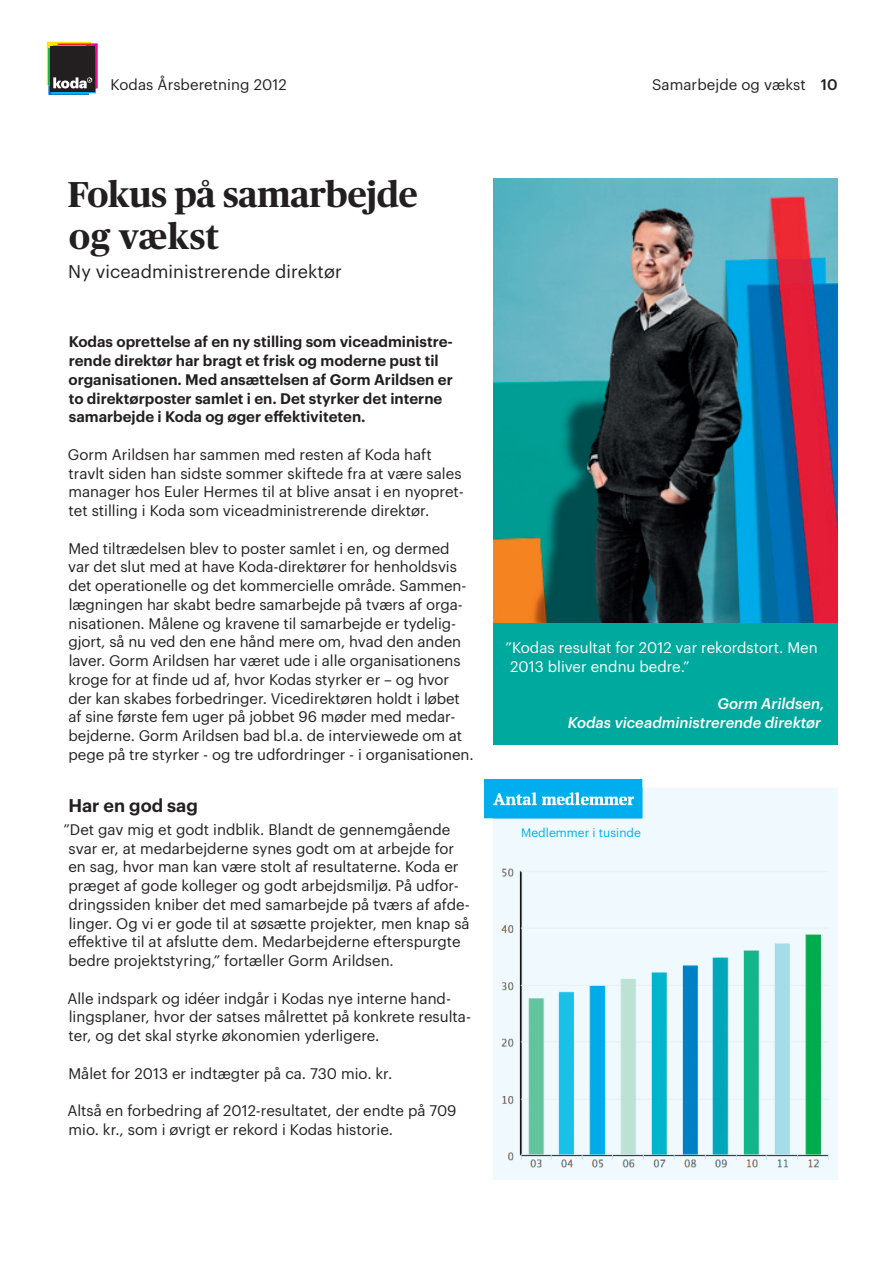
<style>
.page{position:relative;width:893px;height:1263px;background:#fff}
.page>*{position:absolute;margin:0;border:0;box-sizing:border-box;transform-origin:0 0}
.Overskrift{font:700 36px/42px "Publico";letter-spacing:-.005em;color:#231f20}
.Overskrift-2{font:18px "Graphik";letter-spacing:.005em;color:#231f20}
.Mellemrubrik{font:600 18px "Graphik";color:#231f20}
.Brødtekst{font:15px/18.8px "Graphik";color:#231f20}
.Brødtekst-2{font:600 15px/18.8px "Graphik";color:#231f20}
.Mellem{font:15px/18.8px "Graphik";color:#fff}
.Mellem-2{font:italic 500 15px/18.8px "Graphik";color:#fff;text-align:right}
.Tabel{font:15px "Graphik";letter-spacing:.005em;color:#231f20}
.Overskrift-3{font:12px "Graphik";letter-spacing:.005em;color:#00aeef}
.s1{font-weight:500}
</style>
<div class="page">
<svg style="left:47px;top:42px;width:51px;height:53px"></svg>
<img style="left:493px;top:179px;width:345px;height:445px">
<div style="left:493px;top:624px;width:345px;height:121px;background:#00a99d"></div>
<img style="left:485px;top:779px;width:353px;height:401px">
<p class="Tabel" style="left:111px;top:74px;width:178px">Kodas Årsberetning 2012</p>
<p class="Tabel" style="left:652px;top:74px;width:187px">Samarbejde og vækst <span class="s1">10</span></p>
<p class="Overskrift" style="left:68px;top:174px;width:351px">Fokus på samarbejde og vækst</p>
<p class="Overskrift-2" style="left:68px;top:258px;width:275px">Ny viceadministrerende direktør</p>
<p class="Brødtekst-2" style="left:69px;top:331px;width:386px">Kodas oprettelse af en ny stilling som viceadministre&shy;rende direktør har bragt et frisk og moderne pust til organisationen. Med ansættelsen af Gorm Arildsen er to direktørposter samlet i en. Det styrker det interne samarbejde i Koda og øger effektiviteten.</p>
<p class="Brødtekst" style="left:68px;top:444px;width:397px">Gorm Arildsen har sammen med resten af Koda haft travlt siden han sidste sommer skiftede fra at være sales manager hos Euler Hermes til at blive ansat i en nyopret&shy;tet stilling i Koda som viceadministrerende direktør.</p>
<p class="Brødtekst" style="left:68px;top:538px;width:407px">Med tiltrædelsen blev to poster samlet i en, og dermed var det slut med at have Koda-direktører for henholdsvis det operationelle og det kommercielle område. Sammen&shy;lægningen har skabt bedre samarbejde på tværs af orga&shy;nisationen. Målene og kravene til samarbejde er tydelig&shy;gjort, så nu ved den ene hånd mere om, hvad den anden laver. Gorm Arildsen har været ude i alle organisationens kroge for at finde ud af, hvor Kodas styrker er – og hvor der kan skabes forbedringer. Vicedirektøren holdt i løbet af sine første fem uger på jobbet 96 møder med medar&shy;bejderne. Gorm Arildsen bad bl.a. de interviewede om at pege på tre styrker - og tre udfordringer - i organisationen.</p>
<p class="Mellemrubrik" style="left:68px;top:791px;width:131px">Har en god sag</p>
<p class="Brødtekst" style="left:68px;top:819px;width:403px;text-indent:-5px">”Det gav mig et godt indblik. Blandt de gennemgående svar er, at medarbejderne synes godt om at arbejde for en sag, hvor man kan være stolt af resultaterne. Koda er præget af gode kolleger og godt arbejdsmiljø. På udfor&shy;dringssiden kniber det med samarbejde på tværs af afde&shy;linger. Og vi er gode til at søsætte projekter, men knap så effektive til at afslutte dem. Medarbejderne efterspurgte bedre projektstyring,” fortæller Gorm Arildsen.</p>
<p class="Brødtekst" style="left:67px;top:988px;width:405px">Alle indspark og idéer indgår i Kodas nye interne hand&shy;lingsplaner, hvor der satses målrettet på konkrete resulta&shy;ter, og det skal styrke økonomien yderligere.</p>
<p class="Brødtekst" style="left:68px;top:1063px;width:325px">Målet for 2013 er indtægter på ca. 730 mio. kr.</p>
<p class="Brødtekst" style="left:67px;top:1100px;width:391px">Altså en forbedring af 2012-resultatet, der endte på 709 mio. kr., som i øvrigt er rekord i Kodas historie.</p>
<p class="Mellem" style="left:510px;top:637px;width:309px;text-indent:-5px">”Kodas resultat for 2012 var rekordstort. Men<br>2013 bliver endnu bedre.”</p>
<p class="Mellem-2" style="left:568px;top:693px;width:258px">Gorm Arildsen,<br>Kodas viceadministrerende direktør</p>
<p class="Overskrift-3" style="left:521px;top:823px;width:121px">Medlemmer i tusinde</p>
</div>
